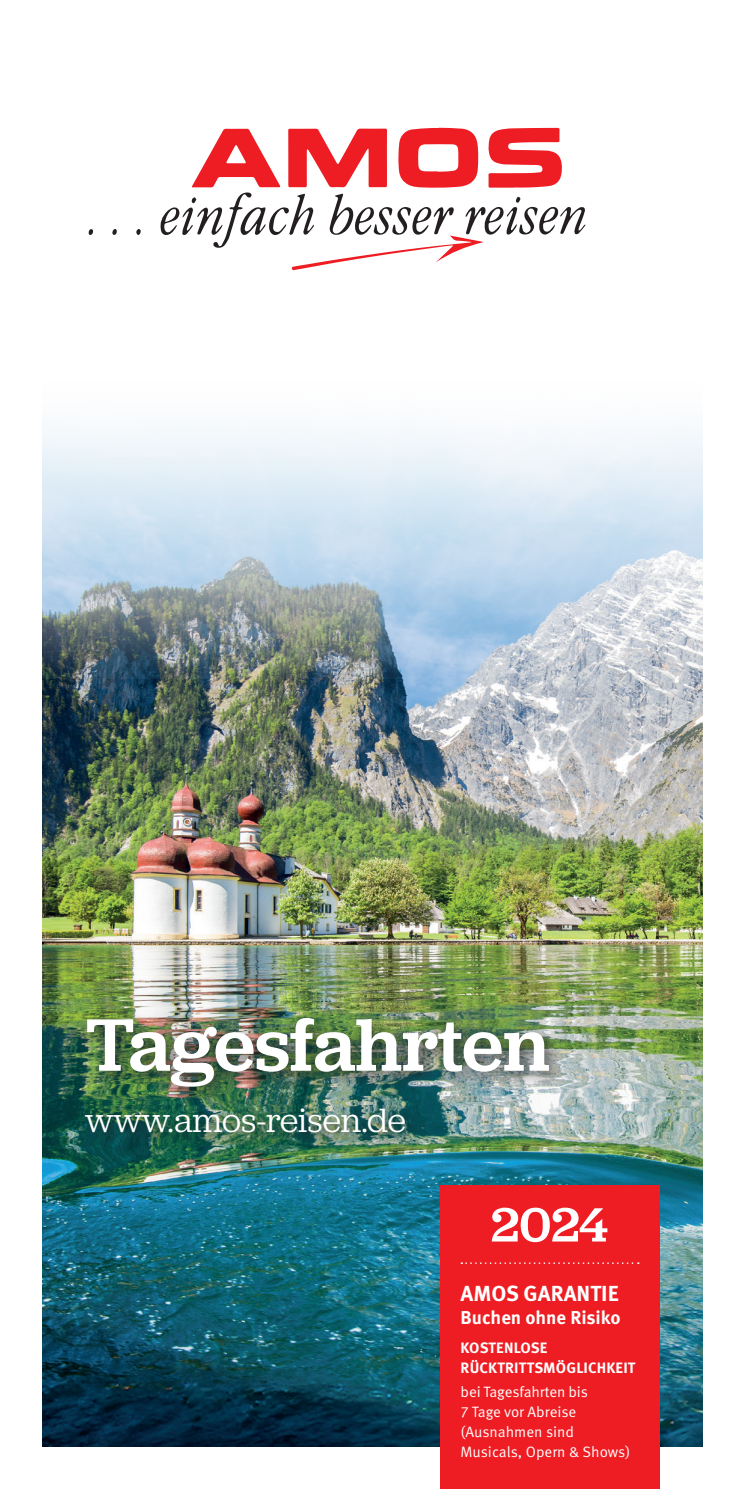
<style>
.page{position:relative;width:745px;height:1489px;background:#fff}
.page>*{position:absolute;margin:0;border:0;box-sizing:border-box;transform-origin:0 0}
.t1{font:500 77.25px "Jubilat";letter-spacing:-.005em;color:#fff}
.t2{font:500 50px "Jubilat";color:#fff}
.t3{font:35px "Jubilat";color:#fff}
.t4{font:700 21.75px "Meta OT";color:#fff}
.t5{font:700 18.75px "Meta OT";letter-spacing:-.005em;color:#fff}
.t6{font:15px/20px "Meta OT Norm";letter-spacing:-.005em;color:#fff}
.t7{font:700 15px/20px "Meta OT";letter-spacing:.01em;color:#fff}
</style>
<div class="page">
<img style="left:43px;top:679px;width:659px;height:767px">
<svg style="left:42px;top:429px;width:661px;height:250px;background:#c0d0db"></svg>
<div style="left:439px;top:1185px;width:220px;height:303px;background:#ee1d23"></div>
<svg style="left:461px;top:1262px;width:177px;height:1px"></svg>
<div style="left:77px;top:1008px;width:491px;height:98px;background:#231f20;opacity:.75"></div>
<div style="left:77px;top:1099px;width:346px;height:53px;background:#231f20;opacity:.75"></div>
<svg style="left:89px;top:229px;width:4px;height:6px"></svg>
<svg style="left:136px;top:229px;width:5px;height:6px"></svg>
<svg style="left:112px;top:229px;width:5px;height:6px"></svg>
<svg style="left:160px;top:128px;width:425px;height:142px"></svg>
<h1 class="t1" style="left:85px;top:994px;width:465px">Tagesfahrten</h1>
<h3 class="t3" style="left:85px;top:1098px;width:322px">www.amos-reisen.de</h3>
<h2 class="t2" style="left:490px;top:1192px;width:119px">2024</h2>
<h3 class="t4" style="left:460px;top:1279px;width:159px">AMOS GARANTIE</h3>
<p class="t5" style="left:460px;top:1305px;width:161px">Buchen ohne Risiko</p>
<p class="t7" style="left:460px;top:1337px;width:176px">KOSTENLOSE<br>RÜCKTRITTSMÖGLICHKEIT</p>
<p class="t6" style="left:460px;top:1381px;width:171px">bei Tagesfahrten bis<br>7 Tage vor Abreise (Ausnahmen sind<br>Musicals, Opern &amp; Shows)</p>
</div>
